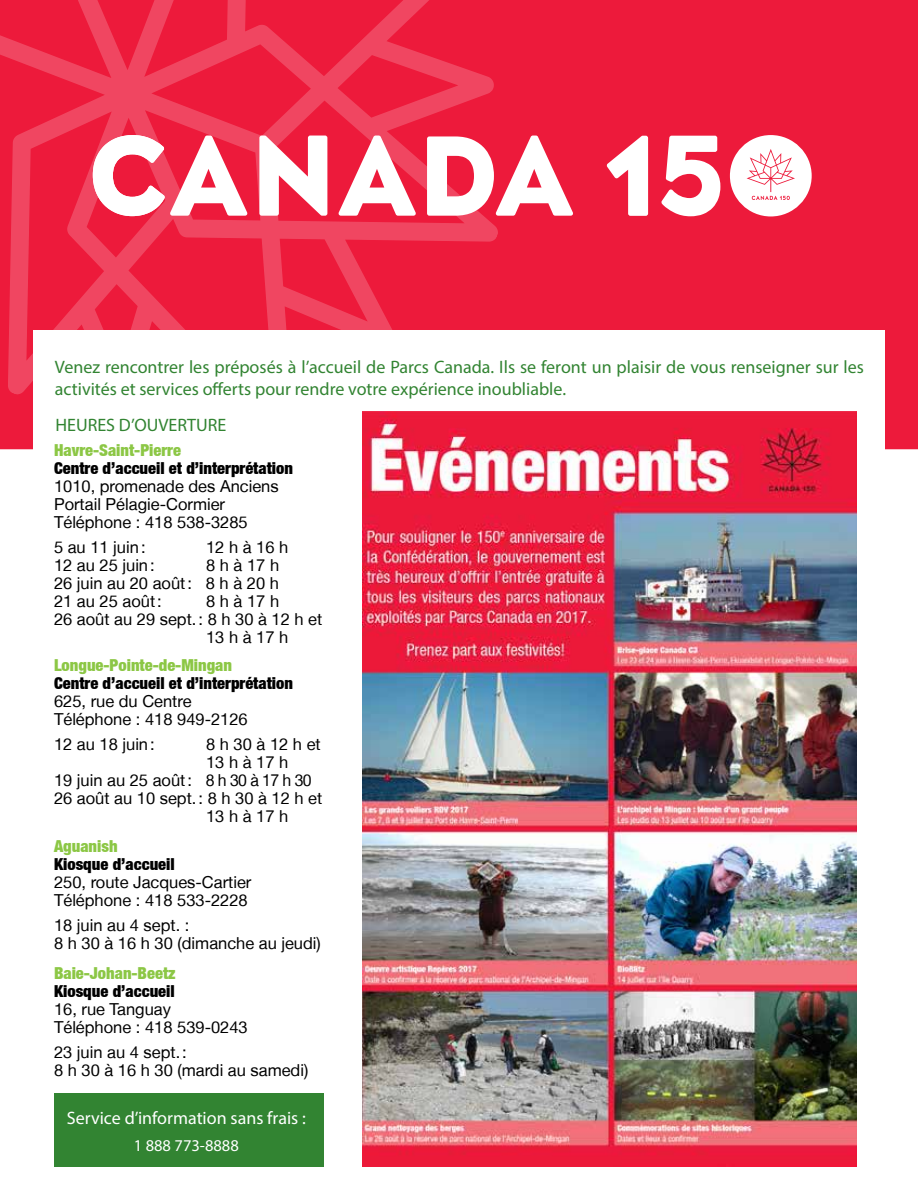
<style>
.page{position:relative;width:918px;height:1188px;background:#fff}
.page>*{position:absolute;margin:0;border:0;box-sizing:border-box;transform-origin:0 0}
.t1{font:18px/21.6px "Myriad Pro";color:#328432}
.t2{font:18px "Myriad Pro";color:#fff}
.t3{font:16.5px/18px "Helvetica Neue LT";color:#000}
.t4{font:900 condensed 16.5px "Helvetica Neue";color:#000}
.t5{font:900 condensed 16.5px "Helvetica Neue";color:#8cc745}
.t6{font:16.5px "Myriad Pro";color:#fff}
</style>
<div class="page">
<svg style="left:0;top:0;width:918px;height:449px;background:#ed2141"></svg>
<div style="left:33px;top:330px;width:852px;height:846px;background:#fff"></div>
<img style="left:363px;top:412px;width:493px;height:755px">
<div style="left:55px;top:1093px;width:269px;height:74px;background:#328432"></div>
<svg style="left:93px;top:135px;width:154px;height:81px"></svg>
<svg style="left:259px;top:136px;width:68px;height:80px"></svg>
<svg style="left:338px;top:136px;width:78px;height:80px"></svg>
<svg style="left:427px;top:136px;width:146px;height:80px"></svg>
<div style="left:730px;top:135px;width:82px;height:81px;background:#fff;border-radius:50%"></div>
<svg style="left:747px;top:149px;width:48px;height:51px"></svg>
<svg style="left:607px;top:136px;width:41px;height:80px"></svg>
<svg style="left:661px;top:136px;width:59px;height:80px"></svg>
<p class="t1" style="left:55px;top:356px;width:811px">Venez rencontrer les préposés à l’accueil de Parcs Canada. I ls se feront un plaisir de vous renseigner sur les activités et services offerts pour rendre votre expérience inoubliable.</p>
<p class="t1" style="left:56px;top:414px;width:11px">HEURES</p>
<p class="t1" style="left:119px;top:414px;width:27px">D’OUVERTURE</p>
<p class="t5" style="left:54px;top:440px;width:129px">Havre-Saint-Pierre</p>
<p class="t4" style="left:54px;top:458px;width:241px">Centre d’accueil et d’interprétation</p>
<p class="t3" style="left:54px;top:477px;width:226px">1010, promenade des Anciens<br>Portail Pélagie-Cormier<br>Téléphone : 418 538-3285</p>
<p class="t3" style="left:54px;top:538px;width:93px">5 au 11 juin:</p>
<p class="t3" style="left:206px;top:538px;width:84px">12 h à 16 h</p>
<p class="t3" style="left:54px;top:556px;width:102px">12 au 25 juin:</p>
<p class="t3" style="left:54px;top:556px;width:227px;text-align:justify;text-indent:152px">8 h à 17 h 26 juin au 20 août: 8 h à 20 h 21 au 25 août:</p>
<p class="t3" style="left:206px;top:592px;width:75px">8 h à 17 h</p>
<p class="t3" style="left:54px;top:610px;width:270px">26 août au 29 sept.: 8 h 30 à 12 h et</p>
<p class="t3" style="left:206px;top:628px;width:84px">13 h à 17 h</p>
<p class="t5" style="left:54px;top:655px;width:180px">Longue-Pointe-de-Mingan</p>
<p class="t4" style="left:54px;top:673px;width:241px">Centre d’accueil et d’interprétation</p>
<p class="t3" style="left:54px;top:692px;width:195px">625, rue du Centre<br>Téléphone : 418 949-2126</p>
<p class="t3" style="left:54px;top:735px;width:102px">12 au 18 juin:</p>
<p class="t3" style="left:206px;top:735px;width:116px">8 h 30 à 12 h et</p>
<p class="t3" style="left:206px;top:753px;width:84px">13 h à 17 h</p>
<p class="t3" style="left:54px;top:771px;width:259px">19 juin au 25 août: 8 h 30 à 17 h 30</p>
<p class="t3" style="left:54px;top:789px;width:270px">26 août au 10 sept.: 8 h 30 à 12 h et</p>
<p class="t3" style="left:206px;top:807px;width:84px">13 h à 17 h</p>
<p class="t5" style="left:54px;top:836px;width:65px">Aguanish</p>
<p class="t4" style="left:54px;top:854px;width:122px">Kiosque d’accueil</p>
<p class="t3" style="left:54px;top:873px;width:199px">250, route Jacques-Cartier<br>Téléphone : 418 533-2228</p>
<p class="t3" style="left:54px;top:916px;width:268px">18 juin au 4 sept. :<br>8 h 30 à 16 h 30 (dimanche au jeudi)</p>
<p class="t5" style="left:54px;top:963px;width:123px">Baie-Johan-Beetz</p>
<p class="t4" style="left:54px;top:981px;width:122px">Kiosque d’accueil</p>
<p class="t3" style="left:54px;top:1000px;width:195px">16, rue Tanguay<br>Téléphone : 418 539-0243</p>
<p class="t3" style="left:54px;top:1043px;width:256px">23 juin au 4 sept.:<br>8 h 30 à 16 h 30 (mardi au samedi)</p>
<p class="t2" style="left:67px;top:1107px;width:241px">Service d’information sans frais :</p>
<p class="t6" style="left:134px;top:1135px;width:107px">1 888 773-8888</p>
</div>
